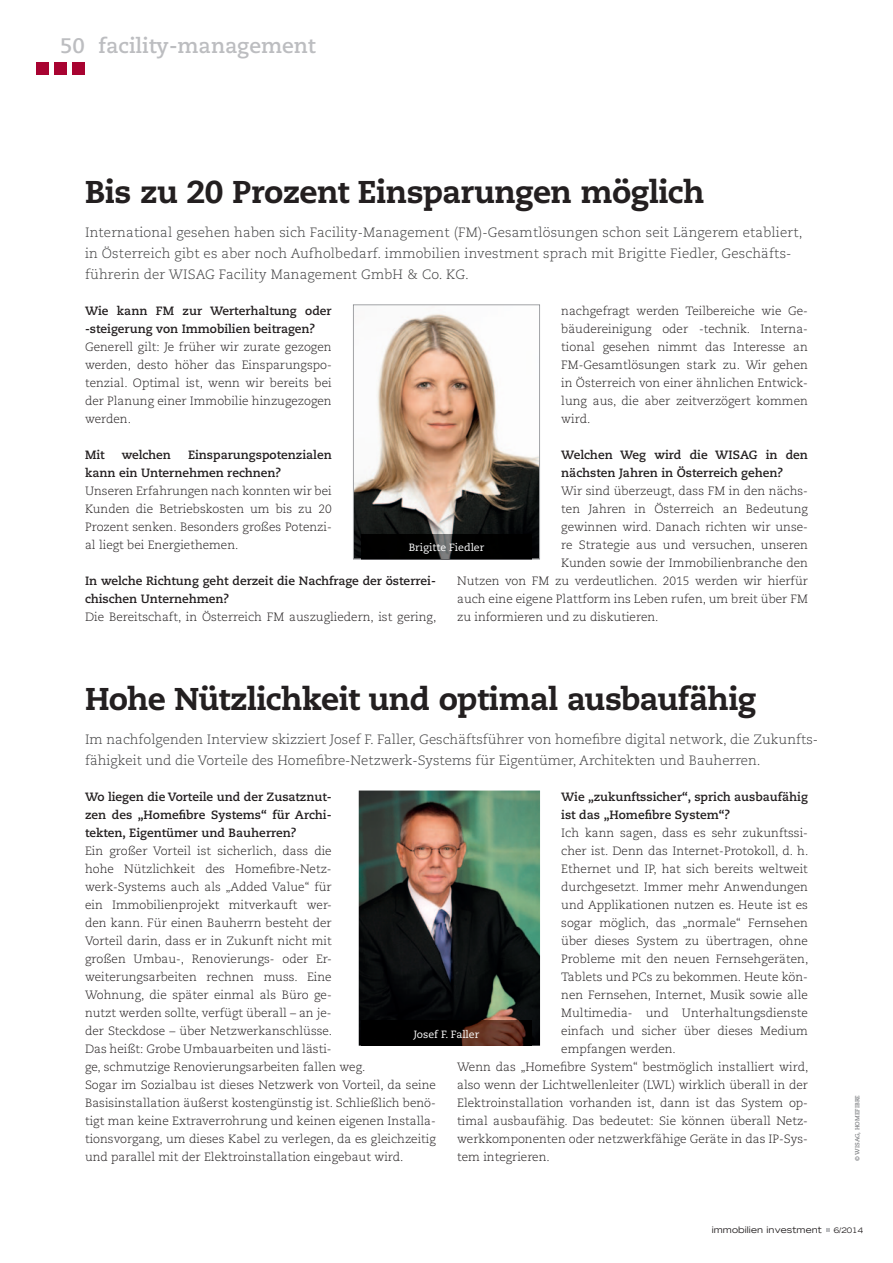
<style>
.page{position:relative;width:893px;height:1263px;background:#fff}
.page>*{position:absolute;margin:0;border:0;box-sizing:border-box;transform-origin:0 0}
.t1{font:800 31.5px "Caecilia LT Std";letter-spacing:-.02em;color:#231f20}
.t2{font:700 21px "Caecilia LT Std";color:#bcbdc0}
.t3{font:300 13.5px/21px "Caecilia LT Std";letter-spacing:.01em;color:#3e3e3f}
.t4{font:300 12px/18px "Caecilia LT Std";color:#231f20;text-align:justify}
.t5{font:700 12px/18px "Caecilia LT Std";color:#231f20}
.t6{font:10.5px "Caecilia LT Std";color:#fff}
.t7{font:expanded 9px "Trade Gothic LT Std";letter-spacing:.01em;color:#231f20}
.t8{font:expanded 7.5px "Trade Gothic LT Std";color:#231f20}
.t9{font:700 6px "Caecilia LT Std";color:#808285}
</style>
<div class="page">
<svg style="left:826px;top:1228px;width:3px;height:4px"></svg>
<div style="left:36px;top:62px;width:13px;height:12px;background:#a80331"></div>
<div style="left:54px;top:62px;width:13px;height:12px;background:#a80331"></div>
<div style="left:72px;top:62px;width:13px;height:12px;background:#a80331"></div>
<svg style="left:353px;top:304px;width:187px;height:255px"></svg>
<img style="left:359px;top:790px;width:181px;height:256px">
<hr style="left:361px;top:1046px;width:170px;height:1px;background:#87898c">
<img style="left:361px;top:1020px;width:170px;height:26px">
<img style="left:361px;top:534px;width:170px;height:25px">
<hr style="left:361px;top:559px;width:170px;height:1px;background:#5c5c5f">
<h2 class="t2" style="left:60px;top:33px;width:26px">50</h2>
<h2 class="t2" style="left:99px;top:33px;width:218px">facility-management</h2>
<h1 class="t1" style="left:85px;top:172px;width:621px">Bis zu 20 Prozent Einsparungen möglich</h1>
<p class="t3" style="left:85px;top:222px;width:719px">International gesehen haben sich Facility-Management (FM)-Gesamtlösungen schon seit Längerem etabliert, in Österreich gibt es aber noch Aufholbedarf. immobilien investment sprach mit Brigitte Fiedler, Geschäfts&shy;führerin der WISAG Facility Management GmbH &amp; Co. KG.</p>
<p class="t5" style="left:85px;top:302px;width:248px">Wie kann FM zur Werterhaltung oder -steigerung von Immobilien beitragen?</p>
<p class="t4" style="left:85px;top:338px;width:248px">Generell gilt: Je früher wir zurate gezogen werden, desto höher das Einsparungspo&shy;tenzial. Optimal ist, wenn wir bereits bei der Planung einer Immobilie hinzugezogen werden.</p>
<p class="t5" style="left:85px;top:446px;width:21px">Mit</p>
<p class="t5" style="left:122px;top:446px;width:51px">welchen</p>
<p class="t4" style="left:561px;top:302px;width:248px">nachgefragt werden Teilbereiche wie Ge&shy;bäudereinigung oder -technik. Interna&shy;tional gesehen nimmt das Interesse an FM-Gesamtlösungen stark zu. Wir gehen in Österreich von einer ähnlichen Entwick&shy;lung aus, die aber zeitverzögert kommen wird.</p>
<p class="t5" style="left:561px;top:446px;width:248px">Welchen Weg wird die WISAG in den nächsten Jahren in Österreich gehen?</p>
<p class="t4" style="left:561px;top:482px;width:248px">Wir sind überzeugt, dass FM in den nächs-</p>
<p class="t4" style="left:561px;top:500px;width:248px">ten Jahren in Österreich an Bedeutung</p>
<p class="t4" style="left:561px;top:518px;width:248px">gewinnen wird. Danach richten wir unse-</p>
<p class="t4" style="left:561px;top:536px;width:248px">re Strategie aus und versuchen, unseren</p>
<p class="t4" style="left:561px;top:554px;width:248px">Kunden sowie der Immobilienbranche den</p>
<p class="t4" style="left:457px;top:572px;width:352px">Nutzen von FM zu verdeutlichen. 2015 werden wir hierfür</p>
<p class="t4" style="left:457px;top:590px;width:352px">auch eine eigene Plattform ins Leben rufen, um breit über FM</p>
<p class="t4" style="left:457px;top:608px;width:203px">zu informieren und zu diskutieren.</p>
<p class="t5" style="left:85px;top:446px;width:248px;text-indent:103px">Einsparungspotenzialen kann ein Unternehmen rechnen?</p>
<p class="t4" style="left:85px;top:482px;width:248px">Unseren Erfahrungen nach konnten wir bei Kunden die Betriebskosten um bis zu 20<br>Prozent senken. Besonders großes Potenzi&shy;al liegt bei Energiethemen.</p>
<p class="t5" style="left:85px;top:572px;width:352px">In welche Richtung geht derzeit die Nachfrage der österrei&shy;chischen Unternehmen?</p>
<p class="t4" style="left:85px;top:608px;width:353px">Die Bereitschaft, in Österreich FM auszugliedern, ist gering,</p>
<p class="t6" style="left:409px;top:541px;width:77px">Brigitte Fiedler</p>
<h1 class="t1" style="left:85px;top:680px;width:673px">Hohe Nützlichkeit und optimal ausbaufähig</h1>
<p class="t3" style="left:85px;top:729px;width:734px">Im nachfolgenden Interview skizziert Josef F. Faller, Geschäftsführer von homefibre digital network, die Zukunfts&shy;fähigkeit und die Vorteile des Homefibre-Netzwerk-Systems für Eigentümer, Architekten und Bauherren.</p>
<p class="t5" style="left:85px;top:788px;width:248px;text-align:justify">Wo liegen die Vorteile und der Zusatznut&shy;zen des „Homefibre Systems“ für Archi&shy;tekten, Eigentümer und Bauherren?</p>
<p class="t4" style="left:85px;top:842px;width:352px;text-align:left">Ein großer Vorteil ist sicherlich, dass die<br>hohe Nützlichkeit des Homefibre-Netz-<br>werk-Systems auch als „Added Value“ für<br>ein Immobilienprojekt mitverkauft wer-<br>den kann. Für einen Bauherrn besteht der<br>Vorteil darin, dass er in Zukunft nicht mit<br>großen Umbau-, Renovierungs- oder Er&shy;weiterungsarbeiten rechnen muss. Eine<br>Wohnung, die später einmal als Büro ge-<br>nutzt werden sollte, verfügt überall – an je-<br>der Steckdose – über Netzwerkanschlüsse.<br>Das heißt: Grobe Umbauarbeiten und lästi-<br>ge, schmutzige Renovierungsarbeiten fallen weg.<br>Sogar im Sozialbau ist dieses Netzwerk von Vorteil, da seine Basisinstallation äußerst kostengünstig ist. Schließlich benö&shy;tigt man keine Extraverrohrung und keinen eigenen Installa&shy;tionsvorgang, um dieses Kabel zu verlegen, da es gleichzeitig und parallel mit der Elektroinstallation eingebaut wird.</p>
<p class="t5" style="left:561px;top:788px;width:248px">Wie „zukunftssicher“, sprich ausbaufähig ist das „Homefibre System“?</p>
<p class="t4" style="left:561px;top:824px;width:248px">Ich kann sagen, dass es sehr zukunftssi-</p>
<p class="t4" style="left:561px;top:842px;width:249px">cher ist. Denn das Internet-Protokoll, d. h.</p>
<p class="t4" style="left:561px;top:860px;width:248px">Ethernet und IP, hat sich bereits weltweit</p>
<p class="t4" style="left:561px;top:878px;width:248px">durchgesetzt. Immer mehr Anwendungen</p>
<p class="t4" style="left:561px;top:896px;width:248px">und Applikationen nutzen es. Heute ist es</p>
<p class="t4" style="left:561px;top:914px;width:248px">sogar möglich, das „normale“ Fernsehen</p>
<p class="t4" style="left:561px;top:932px;width:248px">über dieses System zu übertragen, ohne</p>
<p class="t4" style="left:561px;top:950px;width:249px">Probleme mit den neuen Fernsehgeräten,</p>
<p class="t4" style="left:561px;top:968px;width:248px">Tablets und PCs zu bekommen. Heute kön-</p>
<p class="t4" style="left:561px;top:986px;width:248px">nen Fernsehen, Internet, Musik sowie alle</p>
<p class="t4" style="left:561px;top:1004px;width:248px">Multimedia- und Unterhaltungsdienste</p>
<p class="t4" style="left:561px;top:1022px;width:248px">einfach und sicher über dieses Medium</p>
<p class="t4" style="left:561px;top:1040px;width:116px">empfangen werden.</p>
<p class="t4" style="left:457px;top:1058px;width:353px">Wenn das „Homefibre System“ bestmöglich installiert wird,</p>
<p class="t4" style="left:457px;top:1076px;width:352px">also wenn der Lichtwellenleiter (LWL) wirklich überall in der</p>
<p class="t4" style="left:457px;top:1094px;width:352px">Elektroinstallation vorhanden ist, dann ist das System op-</p>
<p class="t4" style="left:457px;top:1112px;width:352px">timal ausbaufähig. Das bedeutet: Sie können überall Netz-</p>
<p class="t4" style="left:457px;top:1130px;width:352px">werkkomponenten oder netzwerkfähige Geräte in das IP-Sys-</p>
<p class="t4" style="left:457px;top:1148px;width:94px">tem integrieren.</p>
<p class="t6" style="left:414px;top:1028px;width:67px">Josef F. Faller</p>
<p class="t9" style="left:854px;top:1161px;width:67px;rotate:-90deg">© WISAG, HOMEFIBRE</p>
<p class="t7" style="left:712px;top:1224px;width:112px">immobilien investment</p>
<p class="t8" style="left:834px;top:1225px;width:31px">6/2014</p>
</div>
